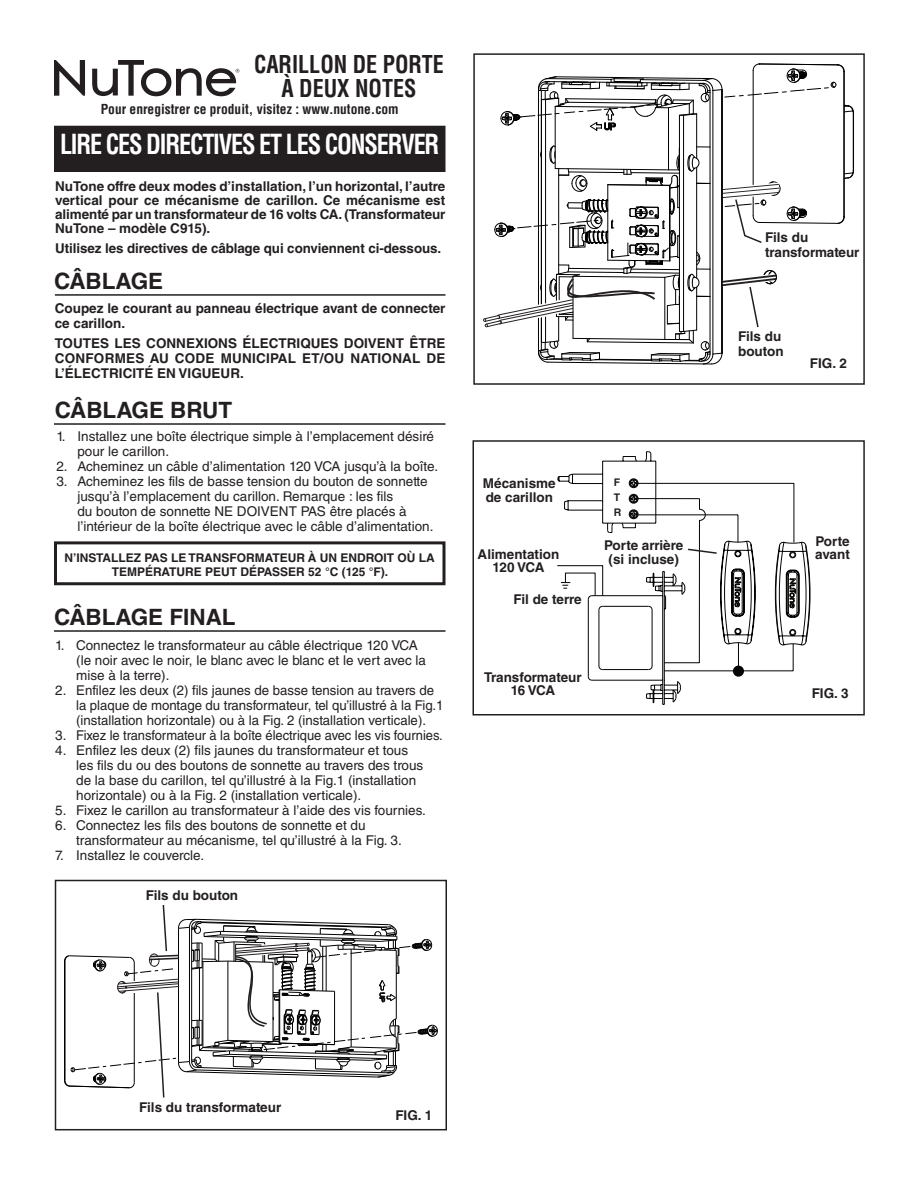
<style>
.page{position:relative;width:918px;height:1188px;background:#fff}
.page>*{position:absolute;margin:0;border:0;box-sizing:border-box;transform-origin:0 0}
.t1{font:700 condensed 27px "Helvetica LT Std";letter-spacing:-.05em;color:#fff;scale:.9 1}
.Body_txt{font:700 condensed 24px/24px "Helvetica LT Std";color:#231f20;text-align:center;scale:.92 1}
.t2{font:700 22.5px "Helvetica LT Std";color:#231f20}
.t3{font:13.5px/15px "Helvetica LT Std";color:#231f20}
.t4{font:700 13.5px/15px "Helvetica LT Std";color:#231f20}
.Subhead_2{font:700 condensed 13.5px "Helvetica LT Std";color:#231f20}
.t5{font:700 12px/14.4px "Helvetica LT Std";color:#231f20;text-align:center}
.t6{font:700 10.5px "Helvetica LT Std";color:#231f20}
</style>
<div class="page">
<svg style="left:588px;top:452px;width:207px;height:251px"></svg>
<hr style="left:54px;top:630px;width:392px;height:2px;background:#231f20">
<hr style="left:54px;top:423px;width:392px;height:2px;background:#231f20">
<hr style="left:55px;top:294px;width:390px;height:2px;background:#231f20">
<div style="left:54px;top:541px;width:392px;height:44px;border:3px solid #231f20"></div>
<div style="left:55px;top:126px;width:390px;height:45px;background:#231f20"></div>
<div style="left:54px;top:126px;width:392px;height:46px;border:2px solid #231f20"></div>
<div style="left:55px;top:880px;width:392px;height:250px;border:2px solid #231f20"></div>
<div style="left:472px;top:440px;width:393px;height:276px;border:2px solid #231f20"></div>
<svg style="left:54px;top:60px;width:185px;height:36px"></svg>
<svg style="left:557px;top:498px;width:253px;height:201px"></svg>
<hr style="left:538px;top:88px;width:1px;height:264px;background:#000">
<hr style="left:541px;top:100px;width:1px;height:242px;background:#000">
<hr style="left:545px;top:100px;width:1px;height:242px;background:#000">
<hr style="left:555px;top:106px;width:1px;height:63px;background:#000">
<hr style="left:668px;top:108px;width:1px;height:62px;background:#000">
<hr style="left:679px;top:115px;width:1px;height:216px;background:#000">
<hr style="left:683px;top:115px;width:1px;height:216px;background:#000">
<hr style="left:696px;top:114px;width:1px;height:44px;background:#000">
<hr style="left:710px;top:90px;width:1px;height:264px;background:#000">
<hr style="left:712px;top:90px;width:1px;height:264px;background:#000">
<hr style="left:753px;top:71px;width:1px;height:145px;background:#000">
<hr style="left:843px;top:72px;width:1px;height:145px;background:#000">
<hr style="left:844px;top:72px;width:1px;height:145px;background:#000">
<hr style="left:853px;top:113px;width:1px;height:58px;background:#000">
<svg style="left:500px;top:63px;width:354px;height:68px"></svg>
<hr style="left:722px;top:90px;width:1px;height:263px;background:#000">
<svg style="left:483px;top:144px;width:371px;height:221px"></svg>
<div style="left:473px;top:53px;width:392px;height:332px;border:2px solid #231f20"></div>
<svg style="left:64px;top:905px;width:374px;height:193px"></svg>
<p class="Body_txt" style="left:254px;top:52px;width:208px">CARILLON DE PORTE<br>À DEUX NOTES</p>
<p class="Subhead_2" style="left:101px;top:101px;width:299px">Pour enregistrer ce produit, visitez : www.nutone.com</p>
<p class="t1" style="left:60px;top:127px;width:423px">LIRE CES DIRECTIVES ET LES CONSERVER</p>
<p class="t4" style="left:55px;top:179px;width:392px;line-height:14.2px;text-align:justify">NuTone offre deux modes d’installation, l’un horizontal, l’autre vertical pour ce mécanisme de carillon. Ce mécanisme est alimenté par un transformateur de 16 volts CA. (Transformateur NuTone – modèle C915).</p>
<p class="t4" style="left:55px;top:241px;width:388px">Utilisez les directives de câblage qui conviennent ci-dessous.</p>
<p class="t2" style="left:54px;top:267px;width:111px">CÂBLAGE</p>
<p class="t4" style="left:55px;top:300px;width:392px">Coupez le courant au panneau électrique avant de connecter ce carillon.</p>
<p class="t4" style="left:55px;top:336px;width:392px;text-align:justify">TOUTES LES CONNEXIONS ÉLECTRIQUES DOIVENT ÊTRE CONFORMES AU CODE MUNICIPAL ET/OU NATIONAL DE L’ÉLECTRICITÉ EN VIGUEUR.</p>
<p class="t2" style="left:55px;top:397px;width:179px">CÂBLAGE BRUT</p>
<p class="t3" style="left:77px;top:428px;width:358px;text-indent:-21px">1. Installez une boîte électrique simple à l’emplacement désiré pour le carillon.</p>
<p class="t3" style="left:56px;top:458px;width:383px">2. Acheminez un câble d’alimentation 120 VCA jusqu’à la boîte.</p>
<p class="t3" style="left:77px;top:473px;width:358px;text-indent:-21px">3. Acheminez les fils de basse tension du bouton de sonnette jusqu’à l’emplacement du carillon. Remarque : les fils<br>du bouton de sonnette NE DOIVENT PAS être placés à l’intérieur de la boîte électrique avec le câble d’alimentation.</p>
<p class="t5" style="left:65px;top:550px;width:372px">N’INSTALLEZ PAS LE TRANSFORMATEUR À UN ENDROIT OÙ LA<br>TEMPÉRATURE PEUT DÉPASSER 52 °C (125 °F).</p>
<p class="t2" style="left:54px;top:603px;width:183px">CÂBLAGE FINAL</p>
<p class="t3" style="left:76px;top:638px;width:351px;text-indent:-21px">1. Connectez le transformateur au câble électrique 120 VCA (le noir avec le noir, le blanc avec le blanc et le vert avec la mise à la terre).</p>
<p class="t3" style="left:76px;top:683px;width:369px;text-indent:-21px">2. Enfilez les deux (2) fils jaunes de basse tension au travers de la plaque de montage du transformateur, tel qu’illustré à la Fig.1 (installation horizontale) ou à la Fig. 2 (installation verticale).</p>
<p class="t3" style="left:55px;top:728px;width:389px">3. Fixez le transformateur à la boîte électrique avec les vis fournies.</p>
<p class="t3" style="left:76px;top:743px;width:349px;text-indent:-21px">4. Enfilez les deux (2) fils jaunes du transformateur et tous les fils du ou des boutons de sonnette au travers des trous de la base du carillon, tel qu’illustré à la Fig.1 (installation horizontale) ou à la Fig. 2 (installation verticale).</p>
<p class="t3" style="left:55px;top:803px;width:372px">5. Fixez le carillon au transformateur à l’aide des vis fournies.</p>
<p class="t3" style="left:76px;top:818px;width:327px;text-indent:-21px">6. Connectez les fils des boutons de sonnette et du transformateur au mécanisme, tel qu’illustré à la Fig. 3.</p>
<p class="t3" style="left:55px;top:848px;width:151px">7. Installez le couvercle.</p>
<p class="t4" style="left:146px;top:888px;width:94px">Fils du bouton</p>
<p class="t4" style="left:483px;top:476px;width:74px;line-height:13.5px">Mécanisme de carillon</p>
<p class="t6" style="left:614px;top:476px;width:8px">F</p>
<p class="t6" style="left:614px;top:491px;width:8px">T</p>
<p class="t6" style="left:614px;top:506px;width:9px">R</p>
<p class="t4" style="left:478px;top:547px;width:83px;line-height:13.5px;text-align:center">Alimentation<br>120 VCA</p>
<p class="t4" style="left:604px;top:538px;width:81px;line-height:13.5px;text-align:center">Porte arrière (si incluse)</p>
<p class="t4" style="left:514px;top:592px;width:70px">Fil de terre</p>
<p class="t4" style="left:484px;top:670px;width:99px;line-height:13.5px;text-align:center">Transformateur<br>16 VCA</p>
<p class="t4" style="left:765px;top:229px;width:96px">Fils du transformateur</p>
<p class="t4" style="left:738px;top:329px;width:47px">Fils du bouton</p>
<p class="t4" style="left:810px;top:356px;width:38px">FIG. 2</p>
<p class="t4" style="left:815px;top:534px;width:36px;line-height:13.5px">Porte avant</p>
<p class="t4" style="left:812px;top:686px;width:38px">FIG. 3</p>
<p class="t4" style="left:139px;top:1100px;width:143px">Fils du transformateur</p>
<p class="t4" style="left:395px;top:1107px;width:38px">FIG. 1</p>
</div>
